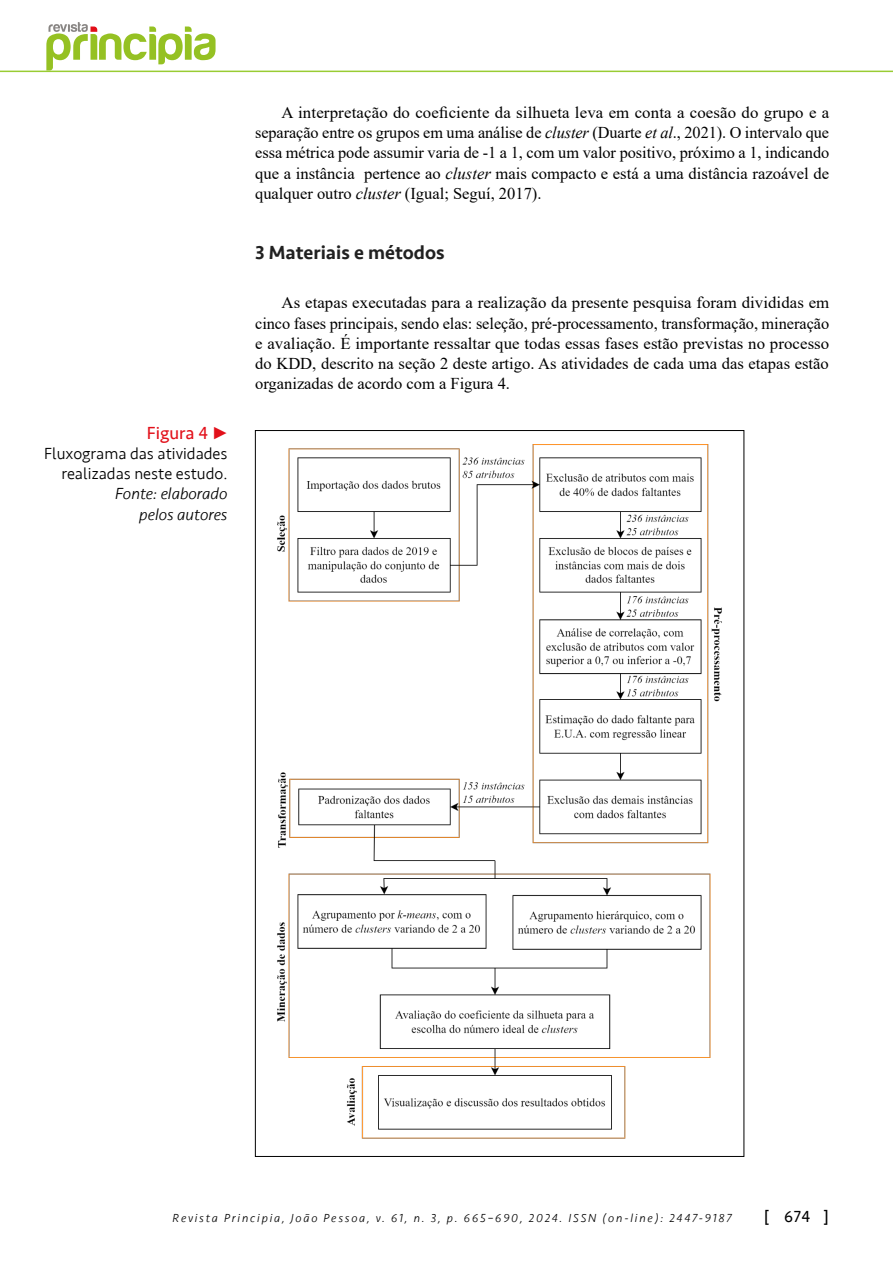
<style>
.page{position:relative;width:893px;height:1263px;background:#fff}
.page>*{position:absolute;margin:0;border:0;box-sizing:border-box;transform-origin:0 0}
.t1{font:500 19.5px "Seravek";color:#212121}
.t2{font:18px "Seravek";color:#e2101a}
.t3{font:16.5px/20.2px "Times New Roman";color:#000;text-align:justify}
.t4{font:300 16.5px/20.2px "Seravek";color:#000;text-align:right}
.t5{font:italic 300 16.5px/20.2px "Seravek";color:#000;text-align:right}
.t6{font:16.5px "Seravek";color:#000}
.t7{font:italic 300 12px "Seravek";letter-spacing:.15em;color:#000}
.s1{font-style:italic}
</style>
<div class="page">
<hr style="left:0;top:71px;width:893px;height:1px;background:#9c3">
<img style="left:277px;top:444px;width:445px;height:695px">
<svg style="left:46px;top:22px;width:170px;height:49px"></svg>
<p class="t3" style="left:255px;top:102px;width:576px;text-indent:26px">A interpretação do coeficiente da silhueta leva em conta a coesão do grupo e a separação entre os grupos em uma análise de <span class="s1">cluster</span> (Duarte <span class="s1">et al</span>., 2021). O intervalo que essa métrica pode assumir varia de -1 a 1, com um valor positivo, próximo a 1, indicando que a instância pertence ao <span class="s1">cluster</span> mais compacto e está a uma distância razoável de qualquer outro <span class="s1">cluster</span> (Igual; Seguí, 2017).</p>
<p class="t2" style="left:147px;top:419px;width:82px">Figura 4 •</p>
<p class="t4" style="left:44px;top:443px;width:185px">Fluxograma das atividades realizadas neste estudo.</p>
<p class="t5" style="left:115px;top:484px;width:114px">Fonte: elaborado pelos autores</p>
<p class="t1" style="left:255px;top:241px;width:191px">3 Materiais e métodos</p>
<p class="t3" style="left:255px;top:292px;width:576px;text-indent:26px">As etapas executadas para a realização da presente pesquisa foram divididas em cinco fases principais, sendo elas: seleção, pré-processamento, transformação, mineração e avaliação. É importante ressaltar que todas essas fases estão previstas no processo do KDD, descrito na seção 2 deste artigo. As atividades de cada uma das etapas estão organizadas de acordo com a Figura 4.</p>
<p class="t7" style="left:173px;top:1211px;width:561px">Revista Principia, João Pessoa, v. 61, n. 3, p. 665–690, 2024. ISSN (on-line): 2447-9187</p>
<p class="t6" style="left:764px;top:1204px;width:67px">[ 674 ]</p>
</div>
